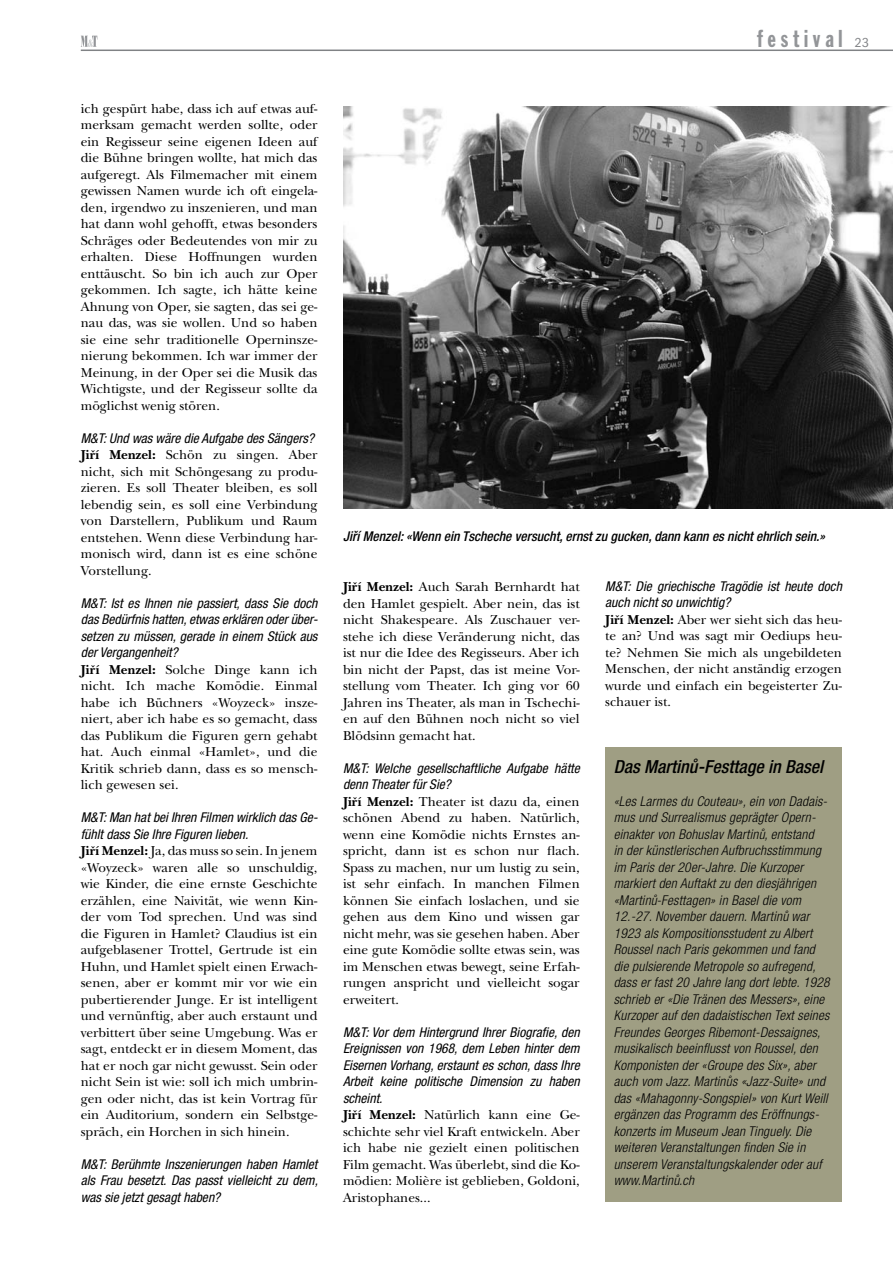
<style>
.page{position:relative;width:893px;height:1263px;background:#fff}
.page>*{position:absolute;margin:0;border:0;box-sizing:border-box;transform-origin:0 0}
.t1{font:24px "Franklin Gothic Std Extra Cond";letter-spacing:.2em;color:#939598}
.t2{font:italic 500 condensed 18px "Helvetica Neue LT Std";color:#000}
.t3{font:13.5px/16.5px "New Baskerville Std";color:#000;text-align:justify}
.t4{font:italic 300 condensed 13.5px/16.5px "Helvetica Neue LT Std";letter-spacing:.02em;color:#000}
.t5{font:italic condensed 13.5px/16.5px "Helvetica Neue LT Std";color:#000;text-align:justify}
.t6{font:italic 500 condensed 13.5px "Helvetica Neue LT Std";color:#000}
.s1{font-family:"ITC Franklin Gothic Std";font-stretch:condensed;font-size:13.5px;color:#808285}
.s2{font-weight:700}
</style>
<div class="page">
<svg style="left:81px;top:36px;width:16px;height:11px"></svg>
<hr style="left:81px;top:50px;width:812px;height:1px;background:#808285">
<img style="left:343px;top:107px;width:550px;height:402px">
<div style="left:605px;top:747px;width:237px;height:455px;background:#9f9e83"></div>
<h1 class="t1" style="left:757px;top:25px;width:113px">festival <span class="s1">23</span></h1>
<p class="t3" style="left:81px;top:100px;width:238px">ich gespürt habe, dass ich auf etwas auf&shy;merksam gemacht werden sollte, oder ein Regisseur seine eigenen Ideen auf die Bühne bringen wollte, hat mich das aufgeregt. Als Filmemacher mit einem gewissen Namen wurde ich oft eingela&shy;den, irgendwo zu inszenieren, und man hat dann wohl gehofft, etwas besonders Schräges oder Bedeutendes von mir zu erhalten. Diese Hoffnungen wurden enttäuscht. So bin ich auch zur Oper gekommen. Ich sagte, ich hätte keine Ahnung von Oper, sie sagten, das sei ge&shy;nau das, was sie wollen. Und so haben sie eine sehr traditionelle Operninsze&shy;nierung bekommen. Ich war immer der Meinung, in der Oper sei die Musik das Wichtigste, und der Regisseur sollte da möglichst wenig stören.</p>
<p class="t5" style="left:81px;top:430px;width:235px">M&amp;T: Und was wäre die Aufgabe des Sängers?</p>
<p class="t3" style="left:81px;top:447px;width:238px"><span class="s2">Jirˇí Menzel:</span> Schön zu singen. Aber nicht, sich mit Schöngesang zu produ&shy;zieren. Es soll Theater bleiben, es soll lebendig sein, es soll eine Verbindung von Darstellern, Publikum und Raum entstehen. Wenn diese Verbindung har&shy;monisch wird, dann ist es eine schöne Vorstellung.</p>
<p class="t5" style="left:81px;top:595px;width:238px">M&amp;T: Ist es Ihnen nie passiert, dass Sie doch das Bedürfnis hatten, etwas erklären oder über&shy;setzen zu müssen, gerade in einem Stück aus der Vergangenheit?</p>
<p class="t3" style="left:81px;top:661px;width:238px"><span class="s2">Jirˇí Menzel:</span> Solche Dinge kann ich nicht. Ich mache Komödie. Einmal habe ich Büchners «Woyzeck» insze&shy;niert, aber ich habe es so gemacht, dass das Publikum die Figuren gern gehabt hat. Auch einmal «Hamlet», und die Kritik schrieb dann, dass es so mensch&shy;lich gewesen sei.</p>
<p class="t5" style="left:81px;top:809px;width:238px">M&amp;T: Man hat bei Ihren Filmen wirklich das Ge&shy;fühlt dass Sie Ihre Figuren lieben.</p>
<p class="t3" style="left:81px;top:843px;width:238px"><span class="s2">Jirˇí Menzel:</span> Ja, das muss so sein. In jenem «Woyzeck» waren alle so unschuldig, wie Kinder, die eine ernste Geschichte erzählen, eine Naivität, wie wenn Kin&shy;der vom Tod sprechen. Und was sind die Figuren in Hamlet? Claudius ist ein aufgeblasener Trottel, Gertrude ist ein Huhn, und Hamlet spielt einen Erwach&shy;senen, aber er kommt mir vor wie ein pubertierender Junge. Er ist intelligent und vernünftig, aber auch erstaunt und verbittert über seine Umgebung. Was er sagt, entdeckt er in diesem Moment, das hat er noch gar nicht gewusst. Sein oder nicht Sein ist wie: soll ich mich umbrin&shy;gen oder nicht, das ist kein Vortrag für ein Auditorium, sondern ein Selbstge&shy;spräch, ein Horchen in sich hinein.</p>
<p class="t5" style="left:81px;top:1156px;width:239px">M&amp;T: Berühmte Inszenierungen haben Hamlet als Frau besetzt. Das passt vielleicht zu dem, was sie jetzt gesagt haben?</p>
<p class="t6" style="left:343px;top:529px;width:483px">Jirˇí Menzel: «Wenn ein Tscheche versucht, ernst zu gucken, dann kann es nicht ehrlich sein.»</p>
<p class="t3" style="left:343px;top:578px;width:238px"><span class="s2">Jirˇí Menzel:</span> Auch Sarah Bernhardt hat den Hamlet gespielt. Aber nein, das ist nicht Shakespeare. Als Zuschauer ver&shy;stehe ich diese Veränderung nicht, das ist nur die Idee des Regisseurs. Aber ich bin nicht der Papst, das ist meine Vor&shy;stellung vom Theater. Ich ging vor 60<br>Jahren ins Theater, als man in Tschechi&shy;en auf den Bühnen noch nicht so viel Blödsinn gemacht hat.</p>
<p class="t5" style="left:343px;top:760px;width:238px">M&amp;T: Welche gesellschaftliche Aufgabe hätte denn Theater für Sie?</p>
<p class="t3" style="left:343px;top:793px;width:238px"><span class="s2">Jirˇí Menzel:</span> Theater ist dazu da, einen schönen Abend zu haben. Natürlich, wenn eine Komödie nichts Ernstes an&shy;spricht, dann ist es schon nur flach.<br>Spass zu machen, nur um lustig zu sein, ist sehr einfach. In manchen Filmen können Sie einfach loslachen, und sie gehen aus dem Kino und wissen gar nicht mehr, was sie gesehen haben. Aber eine gute Komödie sollte etwas sein, was im Menschen etwas bewegt, seine Erfah&shy;rungen anspricht und vielleicht sogar erweitert.</p>
<p class="t5" style="left:343px;top:1024px;width:238px">M&amp;T: Vor dem Hintergrund Ihrer Biografie, den Ereignissen von 1968, dem Leben hinter dem Eisernen Vorhang, erstaunt es schon, dass Ihre Arbeit keine politische Dimension zu haben scheint.</p>
<p class="t3" style="left:343px;top:1106px;width:238px"><span class="s2">Jirˇí Menzel:</span> Natürlich kann eine Ge&shy;schichte sehr viel Kraft entwickeln. Aber ich habe nie gezielt einen politischen Film gemacht. Was überlebt, sind die Ko&shy;mödien: Molière ist geblieben, Goldoni, Aristophanes...</p>
<p class="t5" style="left:605px;top:578px;width:238px">M&amp;T: Die griechische Tragödie ist heute doch auch nicht so unwichtig?</p>
<p class="t3" style="left:605px;top:611px;width:238px"><span class="s2">Jirˇí Menzel:</span> Aber wer sieht sich das heu&shy;te an? Und was sagt mir Oediups heu&shy;te? Nehmen Sie mich als ungebildeten Menschen, der nicht anständig erzogen wurde und einfach ein begeisterter Zu&shy;schauer ist.</p>
<h2 class="t2" style="left:614px;top:756px;width:211px">Das Martinu˚ -Festtage in Basel</h2>
<p class="t4" style="left:614px;top:793px;width:217px">«Les Larmes du Couteau», ein von Dadais&shy;mus und Surrealismus geprägter Opern&shy;einakter von Bohuslav Martinu˚, entstand<br>in der künstlerischen Aufbruchsstimmung im Paris der 20er-Jahre. Die Kurzoper markiert den Auftakt zu den diesjährigen «Martinu˚-Festtagen» in Basel die vom 12.-27. November dauern. Martinu˚ war 1923 als Kompositionsstudent zu Albert Roussel nach Paris gekommen und fand die pulsierende Metropole so aufregend, dass er fast 20 Jahre lang dort lebte. 1928 schrieb er «Die Tränen des Messers», eine Kurzoper auf den dadaistischen Text seines Freundes Georges Ribemont-Dessaignes, musikalisch beeinflusst von Roussel, den Komponisten der «Groupe des Six», aber auch vom Jazz. Martinu˚ s «Jazz-Suite» und das «Mahagonny-Songspiel» von Kurt Weill ergänzen das Programm des Eröffnungs&shy;konzerts im Museum Jean Tinguely. Die weiteren Veranstaltungen finden Sie in unserem Veranstaltungskalender oder auf www.Martinu˚.ch</p>
</div>
